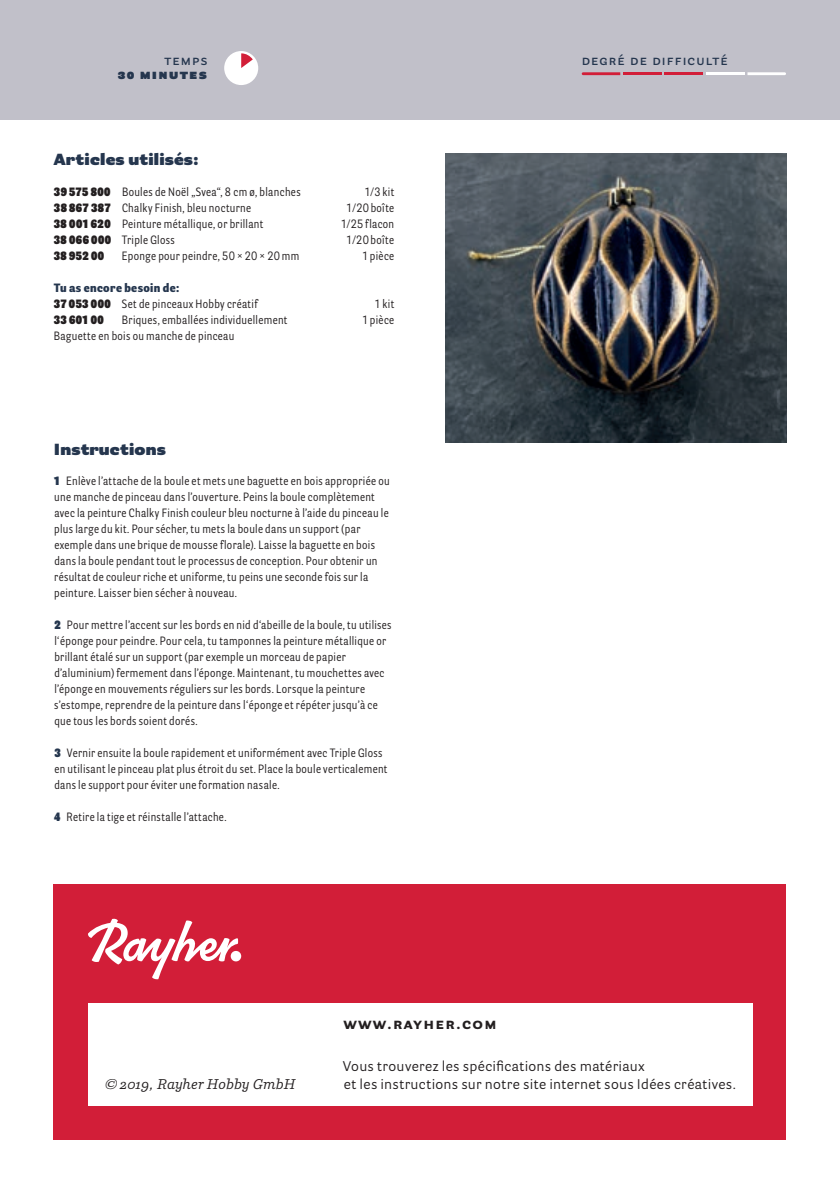
<style>
.page{position:relative;width:840px;height:1191px;background:#fff}
.page>*{position:absolute;margin:0;border:0;box-sizing:border-box;transform-origin:0 0}
.t1{font:900 16px "Parry Grotesque Pro";letter-spacing:.01em;color:#25364e}
.t2{font:700 16px "Parry Grotesque Pro";letter-spacing:.08em;color:#231f20}
.t3{font:14px/18px "Parry Grotesque Pro";letter-spacing:.02em;color:#231f20}
.t4{font:600 14px "Parry Grotesque Pro";letter-spacing:.08em;color:#25364e}
.t5{font:italic 14px "Parry Pro";letter-spacing:.01em;color:#231f20}
.t6{font:900 14px "Parry Grotesque Pro";letter-spacing:.08em;color:#25364e}
.t7{font:12px/16px "Parry Grot Con Pro";letter-spacing:.025em;color:#231f20}
.t8{font:900 12px "Parry Grot Con Pro";letter-spacing:.04em;color:#231f20}
.s1{font-weight:900}
.s2{font-weight:900;color:#25364e}
</style>
<div class="page">
<div style="left:54px;top:884px;width:731px;height:256px;background:#d21e38"></div>
<div style="left:88px;top:1003px;width:663px;height:103px;background:#fff"></div>
<div style="left:0;top:0;width:839px;height:119px;background:#c1c0c9"></div>
<svg style="left:88px;top:918px;width:150px;height:61px"></svg>
<div style="left:230px;top:951px;width:11px;height:10px;background:#fff;border-radius:50%"></div>
<div style="left:224px;top:51px;width:34px;height:34px;background:#fff;border-radius:50%"></div>
<svg style="left:241px;top:53px;width:12px;height:15px"></svg>
<svg style="left:581px;top:72px;width:39px;height:3px"></svg>
<hr style="left:622px;top:72px;width:39px;height:3px;background:#d21e38">
<hr style="left:664px;top:72px;width:38px;height:3px;background:#d21e38">
<hr style="left:705px;top:72px;width:39px;height:3px;background:#fff">
<svg style="left:747px;top:72px;width:38px;height:3px"></svg>
<img style="left:445px;top:153px;width:340px;height:289px">
<p class="t4" style="left:164px;top:50px;width:44px">temps</p>
<p class="t4" style="left:581px;top:50px;width:148px">degré de difficulté</p>
<p class="t6" style="left:118px;top:63px;width:91px">30 minutes</p>
<h1 class="t1" style="left:54px;top:148px;width:146px">Articles utilisés:</h1>
<p class="t7" style="left:54px;top:184px;width:248px"><span class="s1">39 575 800</span> Boules de Noël „Svea“, 8 cm ø, blanches</p>
<p class="t7" style="left:364px;top:184px;width:31px">1/3 kit</p>
<p class="t7" style="left:54px;top:200px;width:199px"><span class="s1">38 867 387</span> Chalky Finish, bleu nocturne</p>
<p class="t7" style="left:346px;top:200px;width:50px">1/20 boîte</p>
<p class="t7" style="left:54px;top:216px;width:211px"><span class="s1">38 001 620</span> Peinture métallique, or brillant</p>
<p class="t7" style="left:340px;top:216px;width:55px">1/25 flacon</p>
<p class="t7" style="left:54px;top:232px;width:122px"><span class="s1">38 066 000</span> Triple Gloss</p>
<p class="t7" style="left:346px;top:232px;width:50px">1/20 boîte</p>
<p class="t8" style="left:54px;top:247px;width:52px">38 952 00</p>
<p class="t7" style="left:122px;top:248px;width:179px">Eponge pour peindre, 50 × 20 × 20mm</p>
<p class="t7" style="left:362px;top:248px;width:34px">1 pièce</p>
<p class="t7" style="left:54px;top:280px;width:206px"><span class="s2">Tu as encore besoin de:<br></span><span class="s1">37 053 000</span> Set de pinceaux Hobby créatif</p>
<p class="t7" style="left:374px;top:296px;width:21px">1 kit</p>
<p class="t8" style="left:54px;top:311px;width:52px">33 601 00</p>
<p class="t7" style="left:122px;top:312px;width:167px">Briques, emballées individuellement</p>
<p class="t7" style="left:362px;top:312px;width:34px">1 pièce</p>
<p class="t7" style="left:54px;top:328px;width:182px">Baguette en bois ou manche de pinceau</p>
<h1 class="t1" style="left:54px;top:437px;width:113px">Instructions</h1>
<p class="t7" style="left:54px;top:473px;width:337px"><span class="s2">1</span> Enlève l’attache de la boule et mets une baguette en bois appropriée ou une manche de pinceau dans l’ouverture. Peins la boule complètement avec la peinture Chalky Finish couleur bleu nocturne à l’aide du pinceau le plus large du kit. Pour sécher, tu mets la boule dans un support (par exemple dans une brique de mousse florale). Laisse la baguette en bois dans la boule pendant tout le processus de conception. Pour obtenir un résultat de couleur riche et uniforme, tu peins une seconde fois sur la peinture. Laisser bien sécher à nouveau.</p>
<p class="t7" style="left:54px;top:617px;width:338px"><span class="s2">2</span> Pour mettre l’accent sur les bords en nid d‘abeille de la boule, tu utilises l‘éponge pour peindre. Pour cela, tu tamponnes la peinture métallique or brillant étalé sur un support (par exemple un morceau de papier d’aluminium) fermement dans l’éponge. Maintenant, tu mouchettes avec l’éponge en mouvements réguliers sur les bords. Lorsque la peinture s’estompe, reprendre de la peinture dans l‘éponge et répéter jusqu’à ce que tous les bords soient dorés.</p>
<p class="t7" style="left:54px;top:745px;width:334px"><span class="s2">3</span> Vernir ensuite la boule rapidement et uniformément avec Triple Gloss en utilisant le pinceau plat plus étroit du set. Place la boule verticalement dans le support pour éviter une formation nasale.</p>
<p class="t7" style="left:54px;top:809px;width:174px"><span class="s2">4</span> Retire la tige et réinstalle l’attache.</p>
<p class="t5" style="left:105px;top:1074px;width:192px">© 2019, Rayher Hobby GmbH</p>
<h1 class="t2" style="left:343px;top:1012px;width:155px">www.rayher.com</h1>
<p class="t3" style="left:343px;top:1056px;width:394px">Vous trouverez les spécifications des matériaux<br>et les instructions sur notre site internet sous Idées créatives.</p>
</div>
